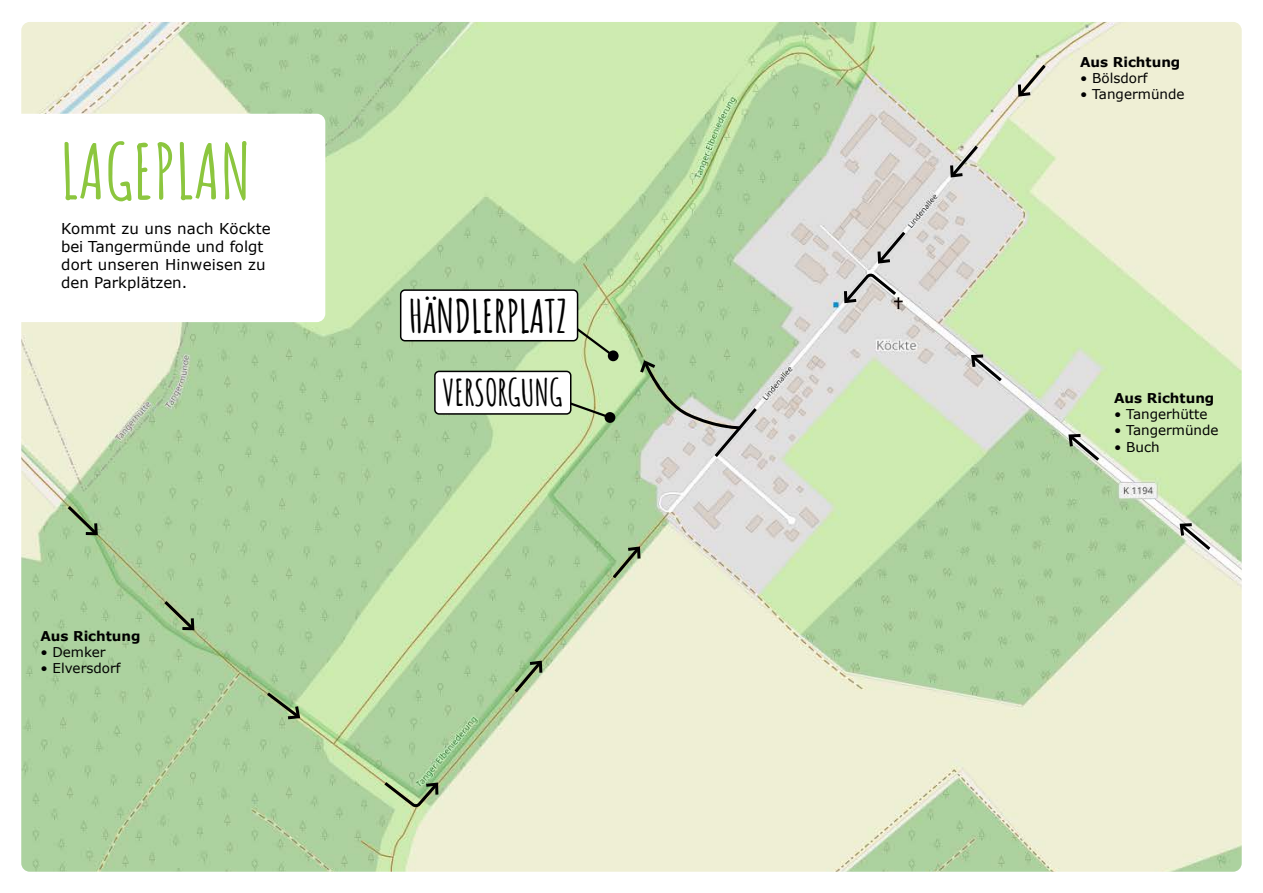
<style>
.page{position:relative;width:1263px;height:893px;background:#fff}
.page>*{position:absolute;margin:0;border:0;box-sizing:border-box;transform-origin:0 0}
.t1{font:700 75px "Amatic SC";color:#8cc63f}
.t2{font:700 45px "Amatic SC";letter-spacing:-.01em;color:#000}
.t3{font:700 36px "Amatic SC";letter-spacing:-.01em;color:#000}
.t4{font:15px/18px "Verdana";letter-spacing:.005em;color:#000}
.t5{font:13.5px "Verdana";color:#000}
.t6{font:700 13.5px "Verdana";color:#000}
</style>
<div class="page">
<img style="left:21px;top:22px;width:1221px;height:850px">
<svg style="left:572px;top:324px;width:44px;height:35px"></svg>
<div style="left:608px;top:350px;width:11px;height:11px;background:#000;border-radius:50%"></div>
<svg style="left:567px;top:400px;width:46px;height:20px"></svg>
<div style="left:604px;top:412px;width:11px;height:11px;background:#000;border-radius:50%"></div>
<svg style="left:21px;top:114px;width:304px;height:208px"></svg>
<div style="left:401px;top:290px;width:176px;height:51px;background:#fff;border-radius:4px"></div>
<div style="left:400px;top:289px;width:178px;height:52px;border:2px solid #000;border-radius:4px"></div>
<div style="left:435px;top:371px;width:136px;height:43px;background:#fff;border-radius:4px"></div>
<div style="left:434px;top:371px;width:137px;height:44px;border:2px solid #000;border-radius:4px"></div>
<svg style="left:1016px;top:62px;width:33px;height:37px"></svg>
<svg style="left:948px;top:142px;width:33px;height:38px"></svg>
<svg style="left:610px;top:544px;width:33px;height:38px"></svg>
<svg style="left:511px;top:658px;width:34px;height:38px"></svg>
<svg style="left:161px;top:598px;width:36px;height:35px"></svg>
<svg style="left:65px;top:503px;width:35px;height:35px"></svg>
<svg style="left:264px;top:689px;width:39px;height:32px"></svg>
<svg style="left:638px;top:358px;width:122px;height:102px"></svg>
<svg style="left:842px;top:228px;width:66px;height:78px"></svg>
<svg style="left:381px;top:779px;width:60px;height:31px"></svg>
<svg style="left:968px;top:352px;width:37px;height:32px"></svg>
<svg style="left:1066px;top:432px;width:36px;height:32px"></svg>
<svg style="left:1177px;top:521px;width:36px;height:32px"></svg>
<h1 class="t1" style="left:60px;top:114px;width:193px">LAGEPLAN</h1>
<p class="t4" style="left:61px;top:220px;width:211px">Kommt zu uns nach Köckte bei Tangermünde und folgt dort unseren Hinweisen zu den Parkplätzen.</p>
<p class="t6" style="left:40px;top:627px;width:102px">Aus Richtung</p>
<p class="t5" style="left:40px;top:643px;width:67px">• Demker</p>
<p class="t5" style="left:40px;top:660px;width:82px">• Elversdorf</p>
<h2 class="t2" style="left:409px;top:282px;width:161px">HäNDLERPLATZ</h2>
<h3 class="t3" style="left:442px;top:365px;width:121px">VERSORGUNG</h3>
<p class="t6" style="left:1080px;top:53px;width:102px">Aus Richtung</p>
<p class="t5" style="left:1080px;top:69px;width:69px">• Bölsdorf</p>
<p class="t5" style="left:1080px;top:85px;width:106px">• Tangermünde</p>
<p class="t6" style="left:1114px;top:389px;width:102px">Aus Richtung</p>
<p class="t5" style="left:1114px;top:406px;width:95px">• Tangerhütte</p>
<p class="t5" style="left:1114px;top:422px;width:106px">• Tangermünde</p>
<p class="t5" style="left:1114px;top:438px;width:47px">• Buch</p>
</div>
